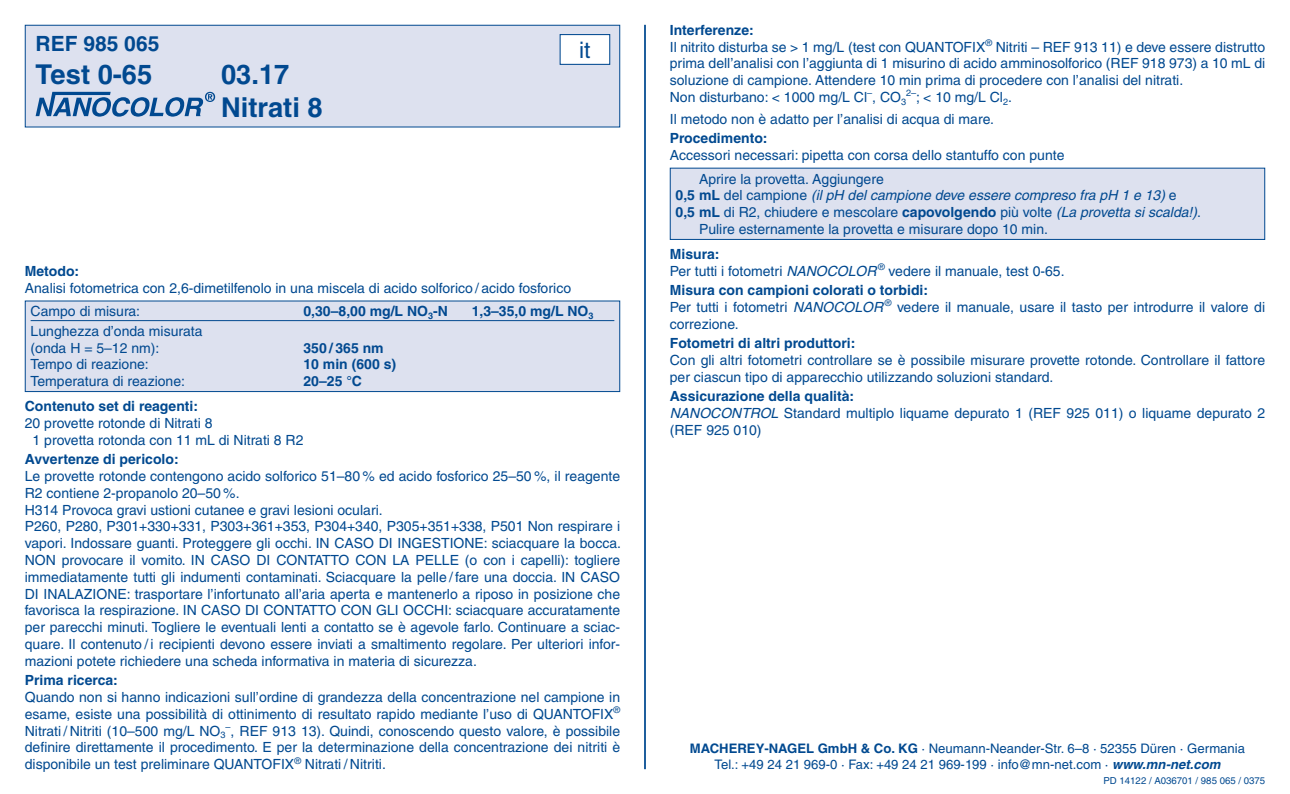
<style>
.page{position:relative;width:1290px;height:794px;background:#fff}
.page>*{position:absolute;margin:0;border:0;box-sizing:border-box;transform-origin:0 0}
.t1{font:700 27.3px/32.9px "Helvetica LT Pro";color:#014990}
.t2{font:22.75px "Helvetica LT Pro";color:#014990}
.t3{font:700 21px "Helvetica LT Pro";color:#014990}
.t4{font:14px/16.8px "Helvetica LT Pro";color:#014990}
.t5{font:700 14px "Helvetica LT Pro";color:#014990}
.t6{font:italic 14px "Helvetica LT Pro";color:#014990}
.t7{font:13.12px/15.8px "Helvetica LT Pro";color:#014990;text-align:center}
.t8{font:9.62px "Helvetica LT Pro";color:#014990}
.s1{font-weight:700}
.s2{font-weight:700;font-style:normal}
.s3{font-style:normal}
.s4{font-style:italic}
.s5{font-weight:700;font-style:italic}
</style>
<div class="page">
<hr style="left:644px;top:25px;width:2px;height:744px;background:#014990">
<div style="left:25px;top:25px;width:595px;height:102px;background:#dde1ef"></div>
<svg style="left:36px;top:92px;width:179px;height:25px"></svg>
<div style="left:25px;top:25px;width:595px;height:102px;border:1px solid #014990"></div>
<div style="left:560px;top:35px;width:50px;height:29px;background:#fff"></div>
<div style="left:560px;top:34px;width:50px;height:31px;border:1px solid #014990"></div>
<div style="left:25px;top:301px;width:595px;height:90px;background:#dde1ef"></div>
<hr style="left:31px;top:320px;width:583px;height:1px;background:#014990">
<div style="left:25px;top:300px;width:595px;height:92px;border:1px solid #014990"></div>
<div style="left:670px;top:168px;width:595px;height:71px;background:#dde1ef"></div>
<div style="left:670px;top:168px;width:595px;height:72px;border:1px solid #014990"></div>
<h3 class="t3" style="left:36px;top:30px;width:125px">REF 985 065</h3>
<h1 class="t1" style="left:36px;top:58px;width:118px">Test 0-65</h1>
<h1 class="t1" style="left:221px;top:58px;width:103px">03.17<br>Nitrati 8</h1>
<h2 class="t2" style="left:579px;top:36px;width:13px">it</h2>
<p class="t5" style="left:25px;top:262px;width:56px">Metodo:</p>
<p class="t4" style="left:31px;top:276px;width:542px;line-height:23.6px;text-indent:-6px">Analisi fotometrica con 2,6-dimetilfenolo in una miscela di acido solforico / acido fosforico<br>Campo di misura:</p>
<p class="t5" style="left:303px;top:303px;width:146px">0,30–8,00 mg/L NO<sub>3</sub>-N</p>
<p class="t5" style="left:472px;top:303px;width:123px">1,3–35,0 mg/L NO<sub>3</sub></p>
<p class="t4" style="left:31px;top:322px;width:173px">Lunghezza d’onda misurata (onda H = 5–12 nm):</p>
<p class="t5" style="left:303px;top:339px;width:82px">350 / 365 nm</p>
<p class="t4" style="left:31px;top:356px;width:120px">Tempo di reazione:</p>
<p class="t5" style="left:303px;top:356px;width:94px">10 min (600 s)</p>
<p class="t4" style="left:31px;top:373px;width:156px">Temperatura di reazione:</p>
<p class="t5" style="left:303px;top:373px;width:60px">20–25 °C</p>
<p class="t5" style="left:25px;top:398px;width:175px">Contenuto set di reagenti:</p>
<p class="t4" style="left:33px;top:415px;width:272px;text-indent:-8px">20 provette rotonde di Nitrati 8<br>1 provetta rotonda con 11 mL di Nitrati 8 R2</p>
<p class="t5" style="left:25px;top:451px;width:155px">Avvertenze di pericolo:</p>
<p class="t4" style="left:25px;top:467px;width:598px">Le provette rotonde contengono acido solforico 51–80 % ed acido fosforico 25–50 %, il reagente R2 contiene 2-propanolo 20–50 %.<br>H314 Provoca gravi ustioni cutanee e gravi lesioni oculari.<br>P260, P280, P301+330+331, P303+361+353, P304+340, P305+351+338, P501 Non respirare i vapori. Indossare guanti. Proteggere gli occhi. IN CASO DI INGESTIONE: sciacquare la bocca.<br>NON provocare il vomito. IN CASO DI CONTATTO CON LA PELLE (o con i capelli): togliere immediatamente tutti gli indumenti contaminati. Sciacquare la pelle / fare una doccia. IN CASO DI INALAZIONE: trasportare l’infortunato all’aria aperta e mantenerlo a riposo in posizione che favorisca la respirazione. IN CASO DI CONTATTO CON GLI OCCHI: sciacquare accuratamente per parecchi minuti. Togliere le eventuali lenti a contatto se è agevole farlo. Continuare a sciac&shy;quare. Il contenuto / i recipienti devono essere inviati a smaltimento regolare. Per ulteriori infor&shy;mazioni potete richiedere una scheda informativa in materia di sicurezza.</p>
<p class="t5" style="left:25px;top:671px;width:95px">Prima ricerca:</p>
<p class="t4" style="left:25px;top:688px;width:597px;text-align:justify">Quando non si hanno indicazioni sull’ordine di grandezza della concentrazione nel campione in esame, esiste una possibilità di ottinimento di resultato rapido mediante l’uso di QUANTOFIX<sup>® </sup>Nitrati / Nitriti (10–500 mg/L NO<sub>3</sub><sup>–</sup>, REF 913 13). Quindi, conoscendo questo valore, è possibile definire direttamente il procedimento. E per la determinazione della concentrazione dei nitriti è disponibile un test preliminare QUANTOFIX<sup>®</sup> Nitrati / Nitriti.</p>
<p class="t4" style="left:670px;top:22px;width:597px"><span class="s1">Interferenze:<br></span>Il nitrito disturba se &gt; 1 mg/L (test con QUANTOFIX<sup>®</sup> Nitriti – REF 913 11) e deve essere distrutto prima dell’analisi con l’aggiunta di 1 misurino di acido amminosolforico (REF 918 973) a 10 mL di soluzione di campione. Attendere 10 min prima di procedere con l’analisi del nitrati.<br>Non disturbano: &lt; 1000 mg/L Cl<sup>–</sup>, CO<sub>3</sub><sup>2–</sup>; &lt; 10 mg/L Cl<sub>2</sub>.</p>
<p class="t4" style="left:670px;top:110px;width:326px">Il metodo non è adatto per l’analisi di acqua di mare.</p>
<p class="t5" style="left:670px;top:130px;width:99px">Procedimento:</p>
<p class="t4" style="left:699px;top:143px;width:367px;line-height:23.6px;text-indent:-29px">Accessori necessari: pipetta con corsa dello stantuffo con punte<br>Aprire la provetta. Aggiungere</p>
<p class="t6" style="left:676px;top:187px;width:502px"><span class="s2">0,5 mL</span> <span class="s3">del campione</span> (il pH del campione deve essere compreso fra pH 1 e 13) <span class="s3">e</span></p>
<p class="t4" style="left:676px;top:204px;width:527px"><span class="s1">0,5 mL</span> di R2, chiudere e mescolare <span class="s1">capovolgendo</span> più volte <span class="s4">(La provetta si scalda!)</span>.</p>
<p class="t4" style="left:699px;top:221px;width:351px">Pulire esternamente la provetta e misurare dopo 10 min.</p>
<p class="t4" style="left:670px;top:246px;width:396px"><span class="s1">Misura:<br></span>Per tutti i fotometri <span class="s4">NANOCOLOR</span> <sup>®</sup> vedere il manuale, test 0-65.</p>
<p class="t4" style="left:670px;top:282px;width:597px"><span class="s1">Misura con campioni colorati o torbidi:<br></span>Per tutti i fotometri <span class="s4">NANOCOLOR</span> <sup>®</sup> vedere il manuale, usare il tasto per introdurre il valore di correzione.</p>
<p class="t5" style="left:670px;top:335px;width:187px">Fotometri di altri produttori:</p>
<p class="t4" style="left:670px;top:351px;width:597px">Con gli altri fotometri controllare se è possibile misurare provette rotonde. Controllare il fattore per ciascun tipo di apparecchio utilizzando soluzioni standard.</p>
<p class="t4" style="left:670px;top:388px;width:597px"><span class="s1">Assicurazione della qualità:<br></span><span class="s4">NANOCONTROL</span> Standard multiplo liquame depurato 1 (REF 925 011) o liquame depurato 2 (REF 925 010)</p>
<p class="t7" style="left:690px;top:741px;width:557px"><span class="s1">MACHEREY-NAGEL GmbH &amp; Co. KG</span> · Neumann-Neander-Str. 6–8 · 52355 Düren · Germania<br>Tel.: +49 24 21 969-0 · Fax: +49 24 21 969-199 · info@mn-net.com · <span class="s5">www.mn-net.com</span></p>
<p class="t8" style="left:1103px;top:774px;width:163px">PD 14122 / A036701 / 985 065 / 0375</p>
</div>
